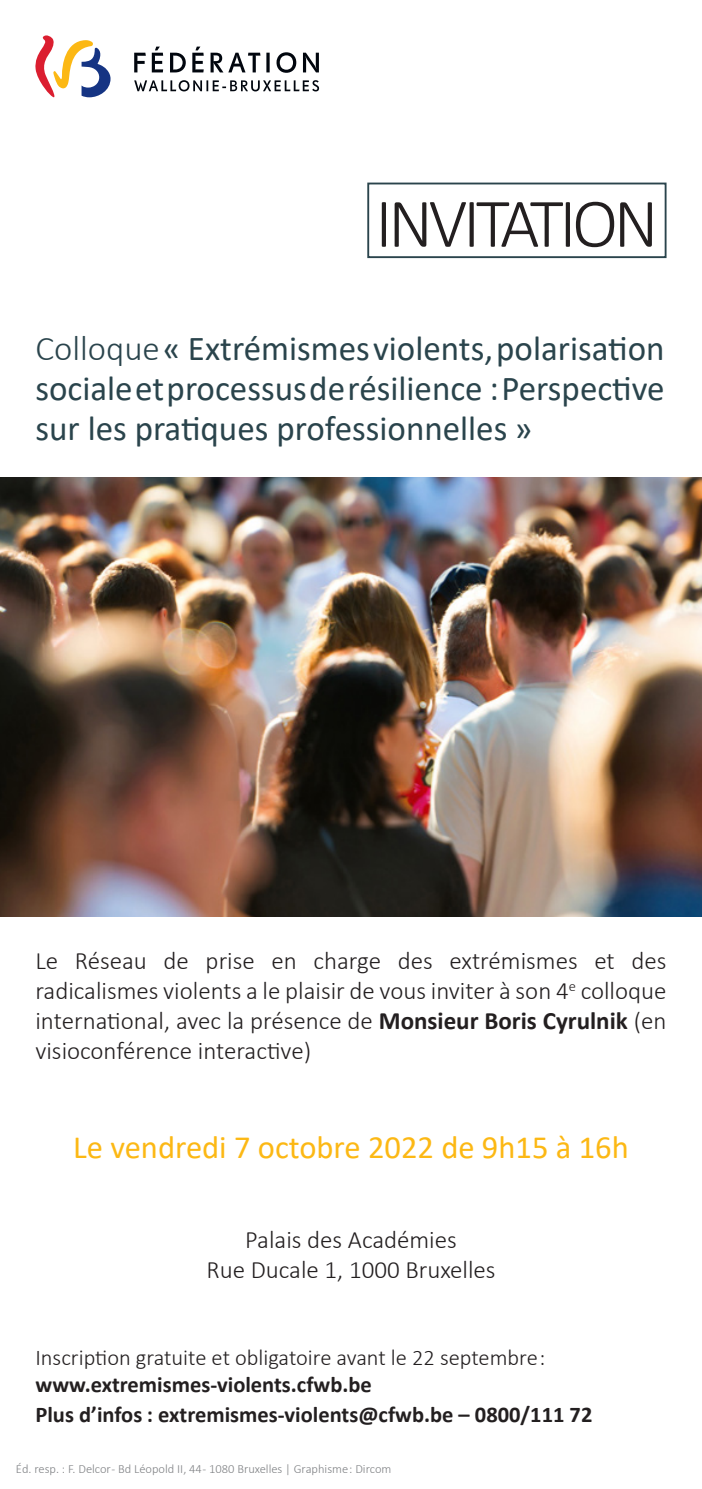
<style>
.page{position:relative;width:702px;height:1489px;background:#fff}
.page>*{position:absolute;margin:0;border:0;box-sizing:border-box;transform-origin:0 0}
.t1{font:300 70px "Calibri";letter-spacing:-.06em;color:#231f20}
.t2{font:35px/40px "Calibri";color:#2a444c;text-align:justify}
.t3{font:32.5px "Calibri";color:#fcb814}
.t4{font:300 25px/30px "Calibri";color:#231f20;text-align:justify}
.t5{font:700 22.5px "Calibri";color:#231f20}
.t6{font:300 22.5px "Calibri";color:#231f20}
.t7{font:300 12.5px "Calibri";color:#808285}
.s1{font-weight:300}
.s2{font-weight:700}
</style>
<div class="page">
<img style="left:0;top:477px;width:702px;height:439px">
<div style="left:367px;top:182px;width:299px;height:76px;border:2px solid #2a444c"></div>
<svg style="left:134px;top:47px;width:185px;height:26px"></svg>
<svg style="left:134px;top:80px;width:185px;height:11px"></svg>
<svg style="left:35px;top:35px;width:75px;height:62px"></svg>
<p class="t1" style="left:375px;top:180px;width:284px">INVITATION</p>
<p class="t2" style="left:35px;top:327px;width:630px"><span class="s1">Colloque</span> « Extrémismes violents, polarisation sociale et processus de résilience : Perspective sur les pratiques professionnelles »</p>
<p class="t4" style="left:35px;top:945px;width:632px">Le Réseau de prise en charge des extrémismes et des radicalismes violents a le plaisir de vous inviter à son 4<sup>e</sup> colloque international, avec la présence de <span class="s2">Monsieur Boris Cyrulnik</span> (en visioconférence interactive)</p>
<p class="t3" style="left:73px;top:1124px;width:557px">Le vendredi 7 octobre 2022 de 9h15 à 16h</p>
<p class="t4" style="left:245px;top:1224px;width:213px">Palais des Académies</p>
<p class="t4" style="left:206px;top:1254px;width:291px">Rue Ducale 1, 1000 Bruxelles</p>
<p class="t6" style="left:35px;top:1343px;width:511px">Inscription gratuite et obligatoire avant le 22 septembre :</p>
<p class="t5" style="left:35px;top:1368px;width:338px">www.extremismes-violents.cfwb.be</p>
<p class="t5" style="left:35px;top:1398px;width:558px">Plus d’infos : extremismes-violents@cfwb.be – 0800/111 72</p>
<p class="t7" style="left:16px;top:1460px;width:377px">Éd. resp. : F. Delcor - Bd Léopold II, 44 - 1080 Bruxelles | Graphisme : Dircom</p>
</div>
